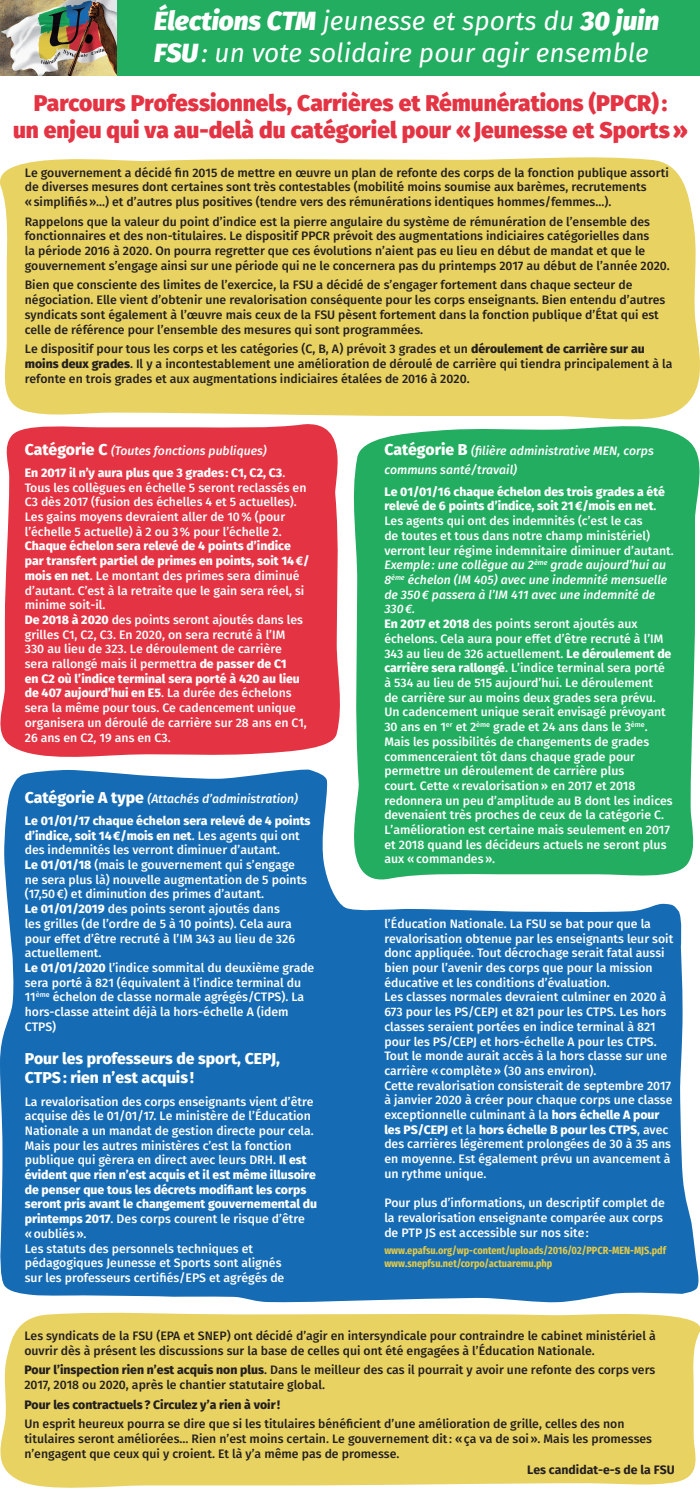
<style>
.page{position:relative;width:700px;height:1489px;background:#fff}
.page>*{position:absolute;margin:0;border:0;box-sizing:border-box;transform-origin:0 0}
.t1{font:italic 26.25px/31.5px "Fira Sans";color:#fff}
.t2{font:800 22.75px/27.3px "Fira Sans";color:#e43443;text-align:center}
.t3{font:800 15.75px/18.9px "Fira Sans";color:#fff}
.t4{font:500 12.25px/14.7px "Fira Sans";color:#fff}
.t5{font:500 12.25px/14.7px "Fira Sans";color:#231f20}
.t6{font:800 12.25px/22.1px "Fira Sans";color:#fff}
.t7{font:italic 500 12.25px/18.9px "Fira Sans";color:#fff}
.t8{font:800 12.25px "Fira Sans";color:#231f20}
.t9{font:700 12.25px "Fira Sans";color:#231f20}
.t10{font:700 10.5px/12.6px "Fira Sans Condensed";color:#e4ca46}
.s1{font-weight:800}
.s2{font-size:15.75px}
.s3{font-weight:500;font-style:italic}
.s4{font-weight:500}
.s5{font-weight:800;font-style:normal;font-size:15.75px}
.s6{font-style:italic}
</style>
<div class="page">
<div style="left:0;top:157px;width:700px;height:262px;background:#e8d262"></div>
<div style="left:0;top:424px;width:334px;height:333px;background:#e43443"></div>
<svg style="left:334px;top:419px;width:366px;height:348px;background:#39b46f"></svg>
<div style="left:0;top:1312px;width:700px;height:176px;background:#e8d262"></div>
<svg style="left:0;top:767px;width:699px;height:535px;background:#2a7eb2"></svg>
<div style="left:63px;top:0;width:637px;height:75px;background:#22ad60"></div>
<img style="left:0;top:0;width:116px;height:75px">
<h1 class="t1" style="left:154px;top:5px;width:507px"><span class="s1">Élections CTM</span> jeunesse et sports du <span class="s1">30 juin<br>FSU</span>: un vote solidaire pour agir ensemble</h1>
<h2 class="t2" style="left:13px;top:89px;width:676px">Parcours Professionnels, Carrières et Rémunérations (PPCR):<br>un enjeu qui va au-delà du catégoriel pour «Jeunesse et Sports»</h2>
<p class="t5" style="left:25px;top:165px;width:646px">Le gouvernement a décidé fin 2015 de mettre en œuvre un plan de refonte des corps de la fonction publique assorti de diverses mesures dont certaines sont très contestables (mobilité moins soumise aux barèmes, recrutements «simplifiés»...) et d’autres plus positives (tendre vers des rémunérations identiques hommes/femmes…).</p>
<p class="t5" style="left:25px;top:214px;width:647px">Rappelons que la valeur du point d’indice est la pierre angulaire du système de rémunération de l’ensemble des fonctionnaires et des non-titulaires. Le dispositif PPCR prévoit des augmentations indiciaires catégorielles dans<br>la période 2016 à 2020. On pourra regretter que ces évolutions n’aient pas eu lieu en début de mandat et que le gouvernement s’engage ainsi sur une période qui ne le concernera pas du printemps 2017 au début de l’année 2020.</p>
<p class="t5" style="left:25px;top:278px;width:642px">Bien que consciente des limites de l’exercice, la FSU a décidé de s’engager fortement dans chaque secteur de négociation. Elle vient d’obtenir une revalorisation conséquente pour les corps enseignants. Bien entendu d’autres syndicats sont également à l’œuvre mais ceux de la FSU pèsent fortement dans la fonction publique d’État qui est celle de référence pour l’ensemble des mesures qui sont programmées.</p>
<p class="t5" style="left:25px;top:341px;width:649px">Le dispositif pour tous les corps et les catégories (C, B, A) prévoit 3 grades et un <span class="s1">déroulement de carrière sur au moins deux grades</span>. Il y a incontestablement une amélioration de déroulé de carrière qui tiendra principalement à la refonte en trois grades et aux augmentations indiciaires étalées de 2016 à 2020.</p>
<p class="t6" style="left:25px;top:439px;width:262px"><span class="s2">Catégorie C</span> <span class="s3">(Toutes fonctions publiques)<br></span>En 2017 il n’y aura plus que 3 grades : C1, C2, C3<span class="s4">.</span></p>
<p class="t4" style="left:25px;top:480px;width:283px">Tous les collègues en échelle 5 seront reclassés en C3 dès 2017 (fusion des échelles 4 et 5 actuelles).<br>Les gains moyens devraient aller de 10% (pour l’échelle 5 actuelle) à 2 ou 3% pour l’échelle 2.</p>
<p class="t4" style="left:25px;top:538px;width:286px"><span class="s1">Chaque échelon sera relevé de 4 points d’indice par transfert partiel de primes en points, soit 14€/ mois en net</span>. Le montant des primes sera diminué d’autant. C’est à la retraite que le gain sera réel, si minime soit-il.<br><span class="s1">De 2018 à 2020</span> des points seront ajoutés dans les grilles C1, C2, C3. En 2020, on sera recruté à l’IM<br>330 au lieu de 323. Le déroulement de carrière<br>sera rallongé mais il permettra <span class="s1">de passer de C1<br>en C2 où l’indice terminal sera porté à 420 au lieu de 407 aujourd’hui en E5</span>. La durée des échelons sera la même pour tous. Ce cadencement unique organisera un déroulé de carrière sur 28 ans en C1, 26 ans en C2, 19 ans en C3.</p>
<p class="t6" style="left:25px;top:787px;width:287px"><span class="s2">Catégorie A type</span> <span class="s3">(Attachés d’administration)<br></span>Le 01/01/17 chaque échelon sera relevé de 4 points</p>
<p class="t4" style="left:25px;top:828px;width:291px"><span class="s1">d’indice, soit 14€/mois en net</span>. Les agents qui ont des indemnités les verront diminuer d’autant.<br><span class="s1">Le 01/01/18</span> (mais le gouvernement qui s’engage<br>ne sera plus là) nouvelle augmentation de 5 points (17,50€) et diminution des primes d’autant.<br><span class="s1">Le 01/01/2019</span> des points seront ajoutés dans<br>les grilles (de l’ordre de 5 à 10 points). Cela aura pour effet d’être recruté à l’IM 343 au lieu de 326 actuellement.<br><span class="s1">Le 01/01/2020</span> l’indice sommital du deuxième grade sera porté à 821 (équivalent à l’indice terminal du 11<sup>ème</sup> échelon de classe normale agrégés/CTPS). La hors-classe atteint déjà la hors-échelle A (idem CTPS)</p>
<p class="t3" style="left:25px;top:1049px;width:257px">Pour les professeurs de sport, CEPJ,<br>CTPS: rien n’est acquis !</p>
<p class="t4" style="left:25px;top:1093px;width:294px">La revalorisation des corps enseignants vient d’être acquise dès le 01/01/17. Le ministère de l’Éducation Nationale a un mandat de gestion directe pour cela.<br>Mais pour les autres ministères c’est la fonction publique qui gèrera en direct avec leurs DRH. <span class="s1">Il est évident que rien n’est acquis et il est même illusoire de penser que tous les décrets modifiant les corps seront pris avant le changement gouvernemental du printemps 2017</span>. Des corps courent le risque d’être «oubliés».<br>Les statuts des personnels techniques et pédagogiques Jeunesse et Sports sont alignés<br>sur les professeurs certifiés/EPS et agrégés de</p>
<p class="t7" style="left:384px;top:441px;width:271px"><span class="s5">Catégorie B</span> (filière administrative MEN, corps communs santé/travail)</p>
<p class="t4" style="left:384px;top:484px;width:291px"><span class="s1">Le 01/01/16 chaque échelon des trois grades a été relevé de 6 points d’indice, soit 21€/mois en net</span>.<br>Les agents qui ont des indemnités (c’est le cas<br>de toutes et tous dans notre champ ministériel) verront leur régime indemnitaire diminuer d’autant.<br><span class="s6">Exemple: une collègue au 2</span><sup>ème</sup> <span class="s6">grade aujourd’hui au 8</span><sup>ème</sup> <span class="s6">échelon (IM 405) avec une indemnité mensuelle de 350€ passera à l’IM 411 avec une indemnité de 330€.<br></span><span class="s1">En 2017 et 2018</span> des points seront ajoutés aux échelons. Cela aura pour effet d’être recruté à l’IM 343 au lieu de 326 actuellement. <span class="s1">Le déroulement de carrière sera rallongé</span>. L’indice terminal sera porté à 534 au lieu de 515 aujourd’hui. Le déroulement<br>de carrière sur au moins deux grades sera prévu.<br>Un cadencement unique serait envisagé prévoyant 30 ans en 1<sup>er</sup> et 2<sup>ème</sup> grade et 24 ans dans le 3<sup>ème</sup>.<br>Mais les possibilités de changements de grades commenceraient tôt dans chaque grade pour permettre un déroulement de carrière plus<br>court. Cette «revalorisation» en 2017 et 2018 redonnera un peu d’amplitude au B dont les indices devenaient très proches de ceux de la catégorie C.<br>L’amélioration est certaine mais seulement en 2017 et 2018 quand les décideurs actuels ne seront plus aux «commandes».</p>
<p class="t4" style="left:384px;top:916px;width:290px">l’Éducation Nationale. La FSU se bat pour que la revalorisation obtenue par les enseignants leur soit donc appliquée. Tout décrochage serait fatal aussi bien pour l’avenir des corps que pour la mission éducative et les conditions d’évaluation.<br>Les classes normales devraient culminer en 2020 à 673 pour les PS/CEPJ et 821 pour les CTPS. Les hors classes seraient portées en indice terminal à 821 pour les PS/CEPJ et hors-échelle A pour les CTPS.<br>Tout le monde aurait accès à la hors classe sur une carrière «complète» (30 ans environ).<br>Cette revalorisation consisterait de septembre 2017 à janvier 2020 à créer pour chaque corps une classe exceptionnelle culminant à la <span class="s1">hors échelle A pour les PS/CEPJ</span> et la <span class="s1">hors échelle B pour les CTPS</span>, avec des carrières légèrement prolongées de 30 à 35 ans en moyenne. Est également prévu un avancement à un rythme unique.</p>
<p class="t4" style="left:384px;top:1195px;width:282px">Pour plus d’informations, un descriptif complet de la revalorisation enseignante comparée aux corps de PTP JS est accessible sur nos site:</p>
<p class="t10" style="left:384px;top:1243px;width:283px">www.epafsu.org/wp-content/uploads/2016/02/PPCR-MEN-MJS.pdf www.snepfsu.net/corpo/actuaremu.php</p>
<p class="t5" style="left:24px;top:1328px;width:633px">Les syndicats de la FSU (EPA et SNEP) ont décidé d’agir en intersyndicale pour contraindre le cabinet ministériel à ouvrir dès à présent les discussions sur la base de celles qui ont été engagées à l’Éducation Nationale.</p>
<p class="t5" style="left:24px;top:1362px;width:632px"><span class="s1">Pour l’inspection rien n’est acquis non plus</span>. Dans le meilleur des cas il pourrait y avoir une refonte des corps vers<br>2017, 2018 ou 2020, après le chantier statutaire global.</p>
<p class="t8" style="left:24px;top:1395px;width:257px">Pour les contractuels ? Circulez y’a rien à voir !</p>
<p class="t5" style="left:24px;top:1416px;width:629px">Un esprit heureux pourra se dire que si les titulaires bénéficient d’une amélioration de grille, celles des non titulaires seront améliorées… Rien n’est moins certain. Le gouvernement dit: «ça va de soi». Mais les promesses n’engagent que ceux qui y croient. Et là y’a même pas de promesse.</p>
<p class="t9" style="left:527px;top:1460px;width:149px">Les candidat-e-s de la FSU</p>
</div>
